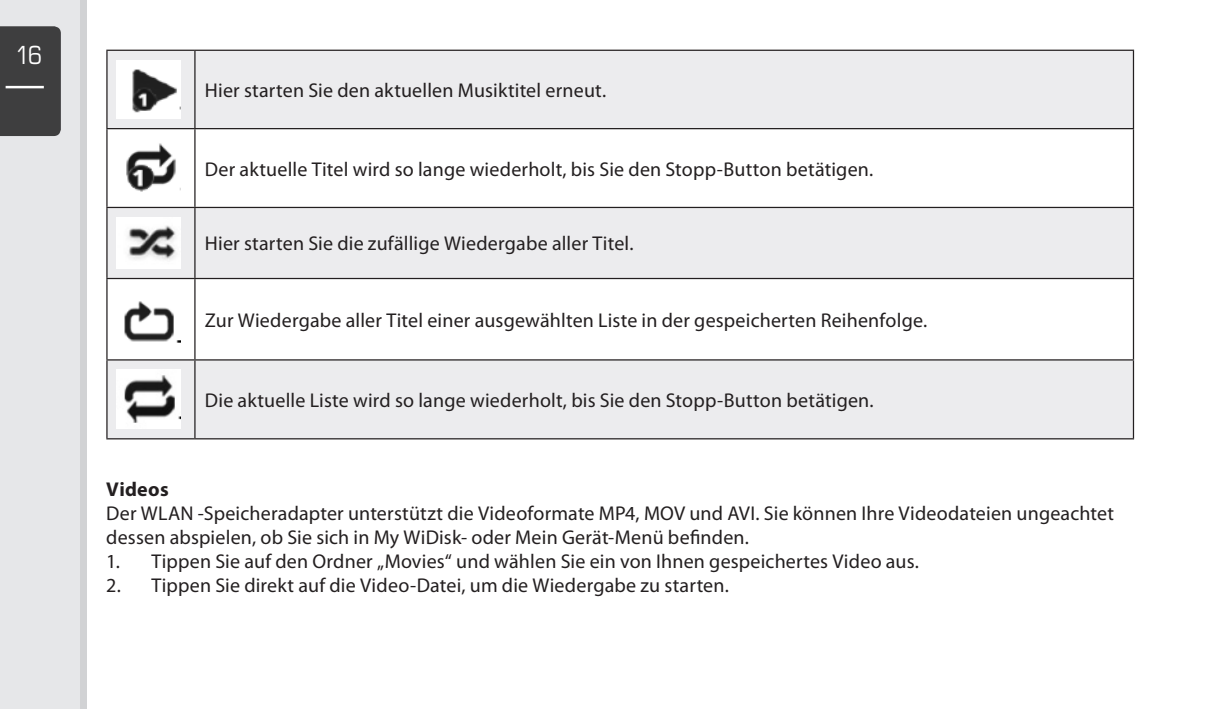
<style>
.page{position:relative;width:1205px;height:709px;background:#fff}
.page>*{position:absolute;margin:0;border:0;box-sizing:border-box;transform-origin:0 0}
.t1{font:condensed 25px "Eurostile";color:#fff}
.t2{font:20px/24px "Myriad Pro";letter-spacing:.01em;color:#231f20}
.t3{font:700 20px "Myriad Pro";letter-spacing:.015em;color:#231f20}
</style>
<div class="page">
<div style="left:0;top:0;width:87px;height:709px;background:#d1d2d4"></div>
<div style="left:0;top:0;width:79px;height:709px;background:#e6e7e9"></div>
<div style="left:0;top:26px;width:61px;height:110px;background:#3e3e3f"></div>
<hr style="left:6px;top:86px;width:38px;height:2px;background:#fff">
<div style="left:108px;top:51px;width:1025px;height:387px;background:#ececee"></div>
<svg style="left:108px;top:129px;width:1025px;height:230px"></svg>
<hr style="left:106px;top:50px;width:89px;height:1px;background:#231f20">
<hr style="left:195px;top:50px;width:939px;height:1px;background:#231f20">
<hr style="left:194px;top:51px;width:2px;height:77px;background:#231f20">
<hr style="left:106px;top:128px;width:89px;height:1px;background:#231f20">
<hr style="left:195px;top:128px;width:939px;height:1px;background:#231f20">
<hr style="left:194px;top:129px;width:2px;height:78px;background:#231f20">
<hr style="left:106px;top:207px;width:89px;height:1px;background:#231f20">
<hr style="left:195px;top:207px;width:939px;height:1px;background:#231f20">
<hr style="left:194px;top:208px;width:2px;height:70px;background:#231f20">
<hr style="left:106px;top:278px;width:89px;height:1px;background:#231f20">
<hr style="left:195px;top:278px;width:939px;height:1px;background:#231f20">
<hr style="left:194px;top:279px;width:2px;height:80px;background:#231f20">
<hr style="left:106px;top:359px;width:89px;height:1px;background:#231f20">
<hr style="left:195px;top:359px;width:939px;height:1px;background:#231f20">
<hr style="left:194px;top:360px;width:2px;height:78px;background:#231f20">
<hr style="left:106px;top:51px;width:2px;height:77px;background:#231f20">
<hr style="left:1133px;top:51px;width:1px;height:77px;background:#231f20">
<hr style="left:106px;top:129px;width:2px;height:78px;background:#231f20">
<hr style="left:1133px;top:129px;width:1px;height:78px;background:#231f20">
<hr style="left:106px;top:208px;width:2px;height:70px;background:#231f20">
<hr style="left:1133px;top:208px;width:1px;height:70px;background:#231f20">
<hr style="left:106px;top:279px;width:2px;height:80px;background:#231f20">
<hr style="left:1133px;top:279px;width:1px;height:80px;background:#231f20">
<hr style="left:106px;top:360px;width:2px;height:78px;background:#231f20">
<hr style="left:1133px;top:360px;width:1px;height:78px;background:#231f20">
<hr style="left:106px;top:438px;width:89px;height:1px;background:#231f20">
<hr style="left:195px;top:438px;width:939px;height:1px;background:#231f20">
<img style="left:117px;top:60px;width:64px;height:59px">
<img style="left:117px;top:139px;width:64px;height:58px">
<img style="left:117px;top:217px;width:64px;height:51px">
<img style="left:117px;top:288px;width:64px;height:62px">
<img style="left:117px;top:370px;width:64px;height:59px">
<p class="t1" style="left:16px;top:40px;width:28px">16</p>
<p class="t2" style="left:205px;top:79px;width:401px">Hier starten Sie den aktuellen Musiktitel erneut.</p>
<p class="t2" style="left:205px;top:157px;width:668px">Der aktuelle Titel wird so lange wiederholt, bis Sie den Stopp-Button betätigen.</p>
<p class="t2" style="left:205px;top:232px;width:428px">Hier starten Sie die zufällige Wiedergabe aller Titel.</p>
<p class="t2" style="left:205px;top:308px;width:722px">Zur Wiedergabe aller Titel einer ausgewählten Liste in der gespeicherten Reihenfolge.</p>
<p class="t2" style="left:205px;top:388px;width:668px">Die aktuelle Liste wird so lange wiederholt, bis Sie den Stopp-Button betätigen.</p>
<p class="t3" style="left:106px;top:478px;width:64px">Videos</p>
<p class="t2" style="left:106px;top:501px;width:1009px">Der WLAN -Speicheradapter unterstützt die Videoformate MP4, MOV und AVI. Sie können Ihre Videodateien ungeachtet dessen abspielen, ob Sie sich in My WiDisk- oder Mein Gerät-Menü befinden.</p>
<p class="t2" style="left:106px;top:549px;width:812px">1. Tippen Sie auf den Ordner „Movies“ und wählen Sie ein von Ihnen gespeichertes Video aus.</p>
<p class="t2" style="left:106px;top:573px;width:622px">2. Tippen Sie direkt auf die Video-Datei, um die Wiedergabe zu starten.</p>
</div>
